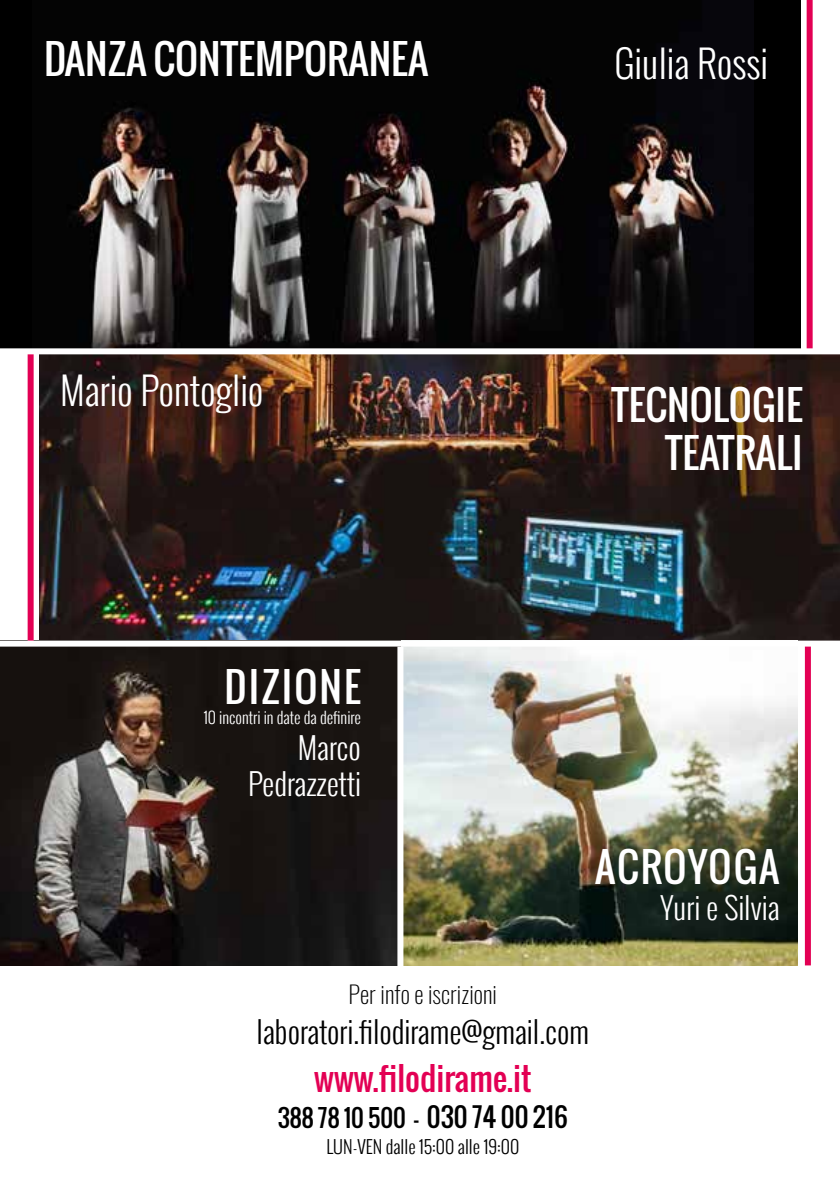
<style>
.page{position:relative;width:840px;height:1191px;background:#fff}
.page>*{position:absolute;margin:0;border:0;box-sizing:border-box;transform-origin:0 0}
.t1{font:40px/48px "Oswald";color:#fff;text-align:right}
.t2{font:40px "Oswald";letter-spacing:.04em;color:#fff}
.t3{font:40px "Oswald";letter-spacing:.05em;color:#fff}
.t4{font:300 38px "Oswald";color:#fff}
.t5{font:32px "Oswald";color:#e30054}
.t6{font:300 30px "Oswald";color:#000}
.t7{font:300 30px/36px "Oswald";color:#fff;text-align:right}
.t8{font:24px "Oswald";color:#000}
.t9{font:200 24px "Oswald";color:#000}
.t10{font:300 18px "Oswald";color:#000}
.t11{font:300 16px "Oswald";color:#fff}
.s1{font-size:26px}
</style>
<div class="page">
<div style="left:0;top:0;width:799px;height:352px;background:#000"></div>
<img style="left:70px;top:0;width:682px;height:348px">
<img style="left:40px;top:354px;width:799px;height:286px">
<img style="left:403px;top:646px;width:394px;height:319px">
<img style="left:0;top:646px;width:397px;height:319px">
<div style="left:806px;top:0;width:6px;height:350px;background:#e30054"></div>
<div style="left:28px;top:351px;width:6px;height:293px;background:#e30054"></div>
<div style="left:0;top:348px;width:839px;height:6px;background:#fff"></div>
<div style="left:804px;top:641px;width:6px;height:324px;background:#e30054"></div>
<div style="left:0;top:640px;width:839px;height:6px;background:#fff"></div>
<p class="t1" style="left:44px;top:35px;width:385px">DANZA CONTEMPORANEA</p>
<p class="t4" style="left:614px;top:35px;width:155px">Giulia Rossi</p>
<p class="t4" style="left:60px;top:362px;width:205px">Mario Pontoglio</p>
<p class="t3" style="left:224px;top:657px;width:138px">DIZIONE</p>
<p class="t11" style="left:204px;top:705px;width:159px">10 incontri in date da definire</p>
<p class="t7" style="left:248px;top:729px;width:114px">Marco<br>Pedrazzetti</p>
<p class="t1" style="left:611px;top:380px;width:193px">TECNOLOGIE<br>TEATRALI</p>
<p class="t2" style="left:595px;top:837px;width:185px">ACROYOGA</p>
<p class="t7" style="left:660px;top:889px;width:120px">Yuri e Silvia</p>
<p class="t9" style="left:348px;top:978px;width:150px">Per info e iscrizioni</p>
<p class="t6" style="left:256px;top:1009px;width:334px">laboratori.filodirame@gmail.com</p>
<p class="t5" style="left:314px;top:1054px;width:218px">www.filodirame.it</p>
<p class="t8" style="left:278px;top:1099px;width:291px">388 78 10 500 - <span class="s1">030 74 00 216</span></p>
<p class="t10" style="left:326px;top:1133px;width:194px">LUN-VEN dalle 15:00 alle 19:00</p>
</div>
